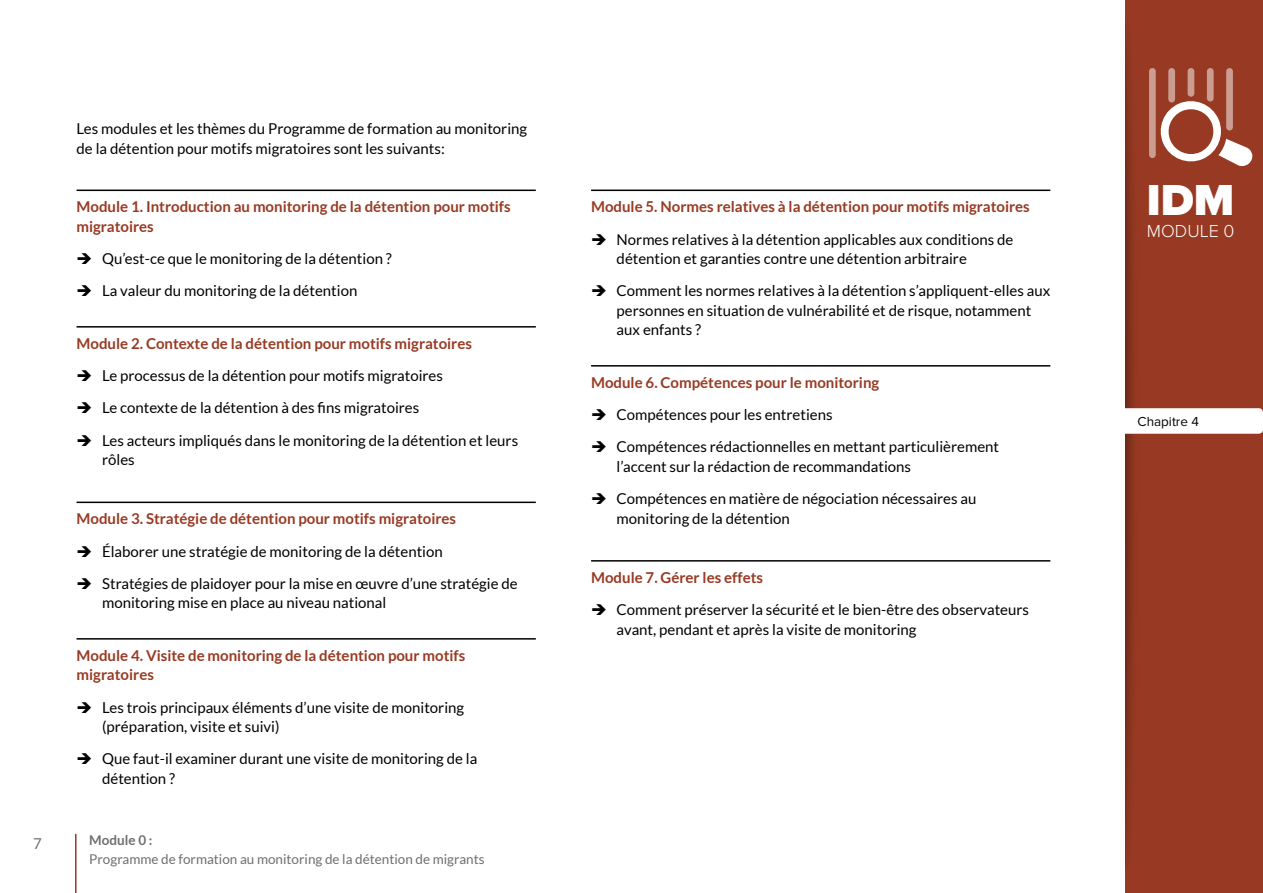
<style>
.page{position:relative;width:1263px;height:893px;background:#fff}
.page>*{position:absolute;margin:0;border:0;box-sizing:border-box;transform-origin:0 0}
.t1{font:900 45px "Proxima Nova";color:#fff}
.t2{font:300 18px "Proxima Nova";color:#fff}
.t3{font:15px/19.5px "Lato";color:#000}
.t4{font:700 15px/19.5px "Lato";color:#983a23}
.t5{font:15px "Lato";color:#706f6f}
.t6{font:13.5px "Lato";color:#706f6f}
.t7{font:13.5px "Proxima Nova";color:#000}
.t8{font:700 13.5px "Lato";color:#706f6f}
</style>
<div class="page">
<div style="left:1125px;top:0;width:138px;height:893px;background:#983a23"></div>
<div style="left:1086px;top:7px;width:54px;height:874px;background:#000;opacity:.4"></div>
<div style="left:1082px;top:0;width:43px;height:893px;background:#fff"></div>
<svg style="left:1160px;top:97px;width:93px;height:70px"></svg>
<div style="left:1149px;top:68px;width:7px;height:90px;background:#cb9c90;border-radius:3px"></div>
<div style="left:1168px;top:68px;width:7px;height:34px;background:#cb9c90;border-radius:3px"></div>
<div style="left:1187px;top:68px;width:7px;height:29px;background:#cb9c90;border-radius:3px"></div>
<div style="left:1207px;top:68px;width:6px;height:34px;background:#cb9c90;border-radius:3px"></div>
<div style="left:1226px;top:68px;width:7px;height:62px;background:#cb9c90;border-radius:3px"></div>
<hr style="left:77px;top:190px;width:459px;height:1px;background:#000">
<hr style="left:77px;top:326px;width:459px;height:2px;background:#000">
<hr style="left:77px;top:502px;width:459px;height:1px;background:#000">
<hr style="left:77px;top:638px;width:459px;height:2px;background:#000">
<hr style="left:591px;top:190px;width:459px;height:1px;background:#000">
<hr style="left:591px;top:365px;width:459px;height:2px;background:#000">
<hr style="left:591px;top:560px;width:459px;height:2px;background:#000">
<svg style="left:1125px;top:408px;width:138px;height:26px;background:#fcfafa"></svg>
<hr style="left:75px;top:834px;width:2px;height:59px;background:#983a23">
<p class="t3" style="left:77px;top:119px;width:452px">Les modules et les thèmes du Programme de formation au monitoring de la détention pour motifs migratoires sont les suivants:</p>
<p class="t4" style="left:77px;top:197px;width:436px">Module 1. Introduction au monitoring de la détention pour motifs migratoires</p>
<p class="t3" style="left:77px;top:249px;width:317px">➔ Qu’est-ce que le monitoring de la détention ?</p>
<p class="t3" style="left:77px;top:281px;width:282px">➔ La valeur du monitoring de la détention</p>
<p class="t4" style="left:77px;top:333px;width:397px">Module 2. Contexte de la détention pour motifs migratoires</p>
<p class="t3" style="left:77px;top:366px;width:368px">➔ Le processus de la détention pour motifs migratoires</p>
<p class="t3" style="left:77px;top:398px;width:344px">➔ Le contexte de la détention à des fins migratoires</p>
<p class="t3" style="left:102px;top:430px;width:418px;text-indent:-26px">➔ Les acteurs impliqués dans le monitoring de la détention et leurs rôles</p>
<p class="t4" style="left:77px;top:509px;width:381px">Module 3. Stratégie de détention pour motifs migratoires</p>
<p class="t3" style="left:77px;top:541px;width:368px">➔ Élaborer une stratégie de monitoring de la détention</p>
<p class="t3" style="left:102px;top:573px;width:417px;text-indent:-26px">➔ Stratégies de plaidoyer pour la mise en œuvre d’une stratégie de monitoring mise en place au niveau national</p>
<p class="t4" style="left:77px;top:645px;width:390px">Module 4. Visite de monitoring de la détention pour motifs migratoires</p>
<p class="t3" style="left:102px;top:697px;width:364px;text-indent:-26px">➔ Les trois principaux éléments d’une visite de monitoring (préparation, visite et suivi)</p>
<p class="t3" style="left:102px;top:749px;width:377px;text-indent:-26px">➔ Que faut-il examiner durant une visite de monitoring de la détention ?</p>
<p class="t5" style="left:33px;top:836px;width:10px">7</p>
<p class="t8" style="left:89px;top:833px;width:65px">Module 0 :</p>
<p class="t6" style="left:89px;top:852px;width:397px">Programme de formation au monitoring de la détention de migrants</p>
<p class="t4" style="left:591px;top:197px;width:440px">Module 5. Normes relatives à la détention pour motifs migratoires</p>
<p class="t3" style="left:617px;top:229px;width:398px;text-indent:-26px">➔ Normes relatives à la détention applicables aux conditions de détention et garanties contre une détention arbitraire</p>
<p class="t3" style="left:617px;top:281px;width:435px;text-indent:-26px">➔ Comment les normes relatives à la détention s’appliquent-elles aux personnes en situation de vulnérabilité et de risque, notamment aux enfants ?</p>
<p class="t4" style="left:591px;top:372px;width:290px">Module 6. Compétences pour le monitoring</p>
<p class="t3" style="left:591px;top:405px;width:243px">➔ Compétences pour les entretiens</p>
<p class="t3" style="left:617px;top:437px;width:384px;text-indent:-26px">➔ Compétences rédactionnelles en mettant particulièrement l’accent sur la rédaction de recommandations</p>
<p class="t3" style="left:617px;top:489px;width:361px;text-indent:-26px">➔ Compétences en matière de négociation nécessaires au monitoring de la détention</p>
<p class="t4" style="left:591px;top:567px;width:173px">Module 7. Gérer les effets</p>
<p class="t3" style="left:617px;top:600px;width:414px;text-indent:-26px">➔ Comment préserver la sécurité et le bien-être des observateurs avant, pendant et après la visite de monitoring</p>
<h1 class="t1" style="left:1147px;top:174px;width:89px">IDM</h1>
<p class="t2" style="left:1147px;top:221px;width:89px">MODULE 0</p>
<p class="t7" style="left:1137px;top:414px;width:63px">Chapitre 4</p>
</div>
